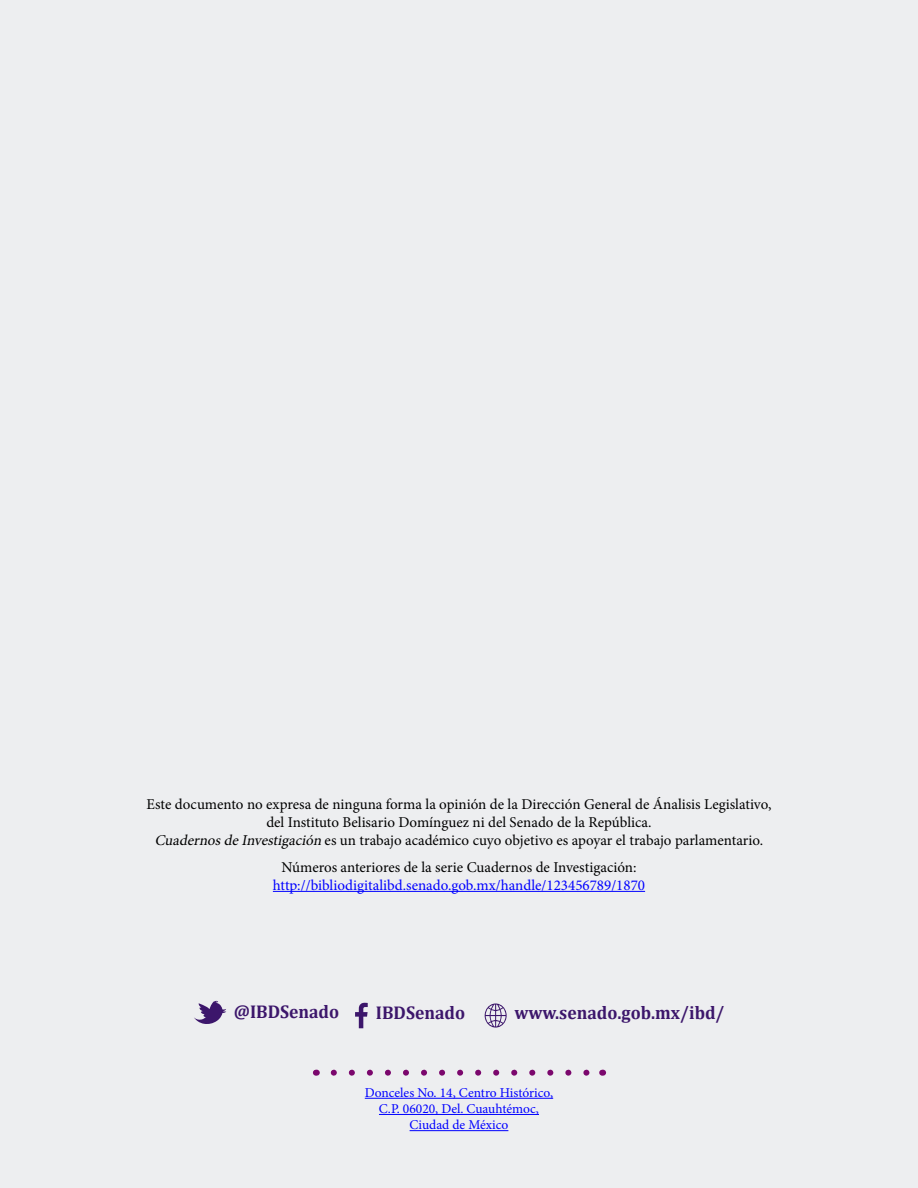
<style>
.page{position:relative;width:918px;height:1188px;background:#edeef0}
.page>*{position:absolute;margin:0;border:0;box-sizing:border-box;transform-origin:0 0}
.t1{font:700 18.45px "Cambria";color:#3c166b;scale:.95 1}
.t2{font:15px/18px "Minion Pro";color:#000;text-align:center}
.t3{font:15px "Minion Pro";color:#00f}
.t4{font:13.5px/16.2px "Minion Pro";color:#00f;text-align:center}
.s1{font-style:italic}
</style>
<div class="page">
<hr style="left:273px;top:891px;width:372px;height:1px;background:#00f">
<svg style="left:194px;top:1001px;width:32px;height:23px"></svg>
<svg style="left:355px;top:1003px;width:13px;height:25px"></svg>
<svg style="left:485px;top:1004px;width:22px;height:24px"></svg>
<hr style="left:365px;top:1098px;width:188px;height:1px;background:#00f">
<hr style="left:379px;top:1114px;width:160px;height:1px;background:#00f">
<hr style="left:410px;top:1130px;width:98px;height:1px;background:#00f">
<svg style="left:334px;top:1070px;width:256px;height:6px"></svg>
<p class="t2" style="left:147px;top:796px;width:626px">Este documento no expresa de ninguna forma la opinión de la Dirección General de Ánalisis Legislativo, del Instituto Belisario Domínguez ni del Senado de la República.<br><span class="s1">CuadernosdeInvestigación</span> es un trabajo académico cuyo objetivo es apoyar el trabajo parlamentario.</p>
<p class="t2" style="left:282px;top:858px;width:356px">Números anteriores de la serie Cuadernos de Investigación:</p>
<p class="t3" style="left:273px;top:875px;width:374px">http://bibliodigitalibd.senado.gob.mx/handle/123456789/1870</p>
<p class="t1" style="left:234px;top:999px;width:112px">@IBDSenado</p>
<p class="t1" style="left:376px;top:1000px;width:95px">IBDSenado</p>
<p class="t1" style="left:514px;top:1000px;width:223px">www.senado.gob.mx/ibd/</p>
<p class="t4" style="left:365px;top:1085px;width:190px">Donceles No. 14, Centro Histórico,<br>C.P. 06020, Del. Cuauhtémoc,<br>Ciudad de México</p>
</div>
